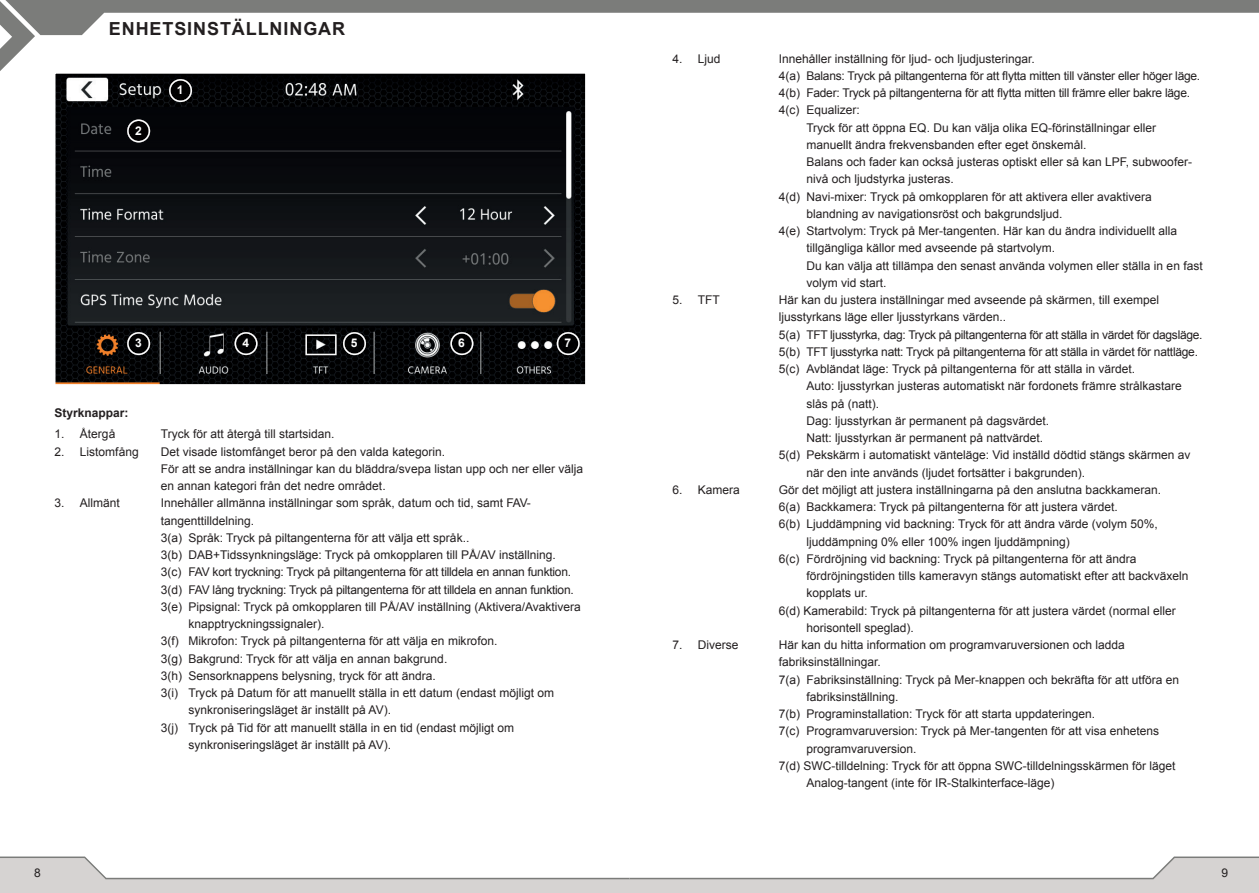
<style>
.page{position:relative;width:1259px;height:893px;background:#fff}
.page>*{position:absolute;margin:0;border:0;box-sizing:border-box;transform-origin:0 0}
.t1{font:700 18px "Arial";letter-spacing:.05em;color:#231f20}
.t2{font:12px/17.2px "Arial";color:#231f20}
.t3{font:12px "Arial";letter-spacing:-.02em;color:#231f20}
.t4{font:12px "Arial";letter-spacing:-.025em;color:#231f20}
.t5{font:700 12px "Arial";color:#231f20}
.t6{font:700 12px "Arial";color:#fff}
</style>
<div class="page">
<div style="left:0;top:880px;width:1259px;height:13px;background:#d6d3d2"></div>
<svg style="left:0;top:856px;width:1259px;height:24px"></svg>
<svg style="left:0;top:0;width:1259px;height:71px"></svg>
<img style="left:56px;top:74px;width:528px;height:310px">
<div style="left:53px;top:71px;width:534px;height:322px;border:2px solid #fff"></div>
<img style="left:169px;top:79px;width:23px;height:23px">
<img style="left:170px;top:80px;width:21px;height:21px">
<div style="left:169px;top:79px;width:23px;height:23px;border:2px solid #fff;border-radius:50%"></div>
<img style="left:127px;top:120px;width:23px;height:22px">
<img style="left:128px;top:120px;width:21px;height:22px">
<div style="left:127px;top:120px;width:23px;height:22px;border:2px solid #fff;border-radius:50%"></div>
<img style="left:127px;top:332px;width:23px;height:23px">
<img style="left:128px;top:333px;width:21px;height:21px">
<div style="left:127px;top:332px;width:23px;height:23px;border:2px solid #fff;border-radius:50%"></div>
<img style="left:234px;top:332px;width:23px;height:23px">
<img style="left:235px;top:333px;width:22px;height:21px">
<div style="left:234px;top:332px;width:23px;height:23px;border:2px solid #fff;border-radius:50%"></div>
<img style="left:343px;top:332px;width:23px;height:23px">
<img style="left:344px;top:333px;width:21px;height:21px">
<div style="left:343px;top:332px;width:23px;height:23px;border:2px solid #fff;border-radius:50%"></div>
<img style="left:450px;top:332px;width:23px;height:23px">
<img style="left:451px;top:333px;width:21px;height:21px">
<div style="left:450px;top:332px;width:23px;height:23px;border:2px solid #fff;border-radius:50%"></div>
<img style="left:557px;top:332px;width:23px;height:23px">
<img style="left:557px;top:333px;width:22px;height:21px">
<div style="left:557px;top:332px;width:23px;height:23px;border:2px solid #fff;border-radius:50%"></div>
<h1 class="t1" style="left:109px;top:17px;width:238px">ENHETSINSTÄLLNINGAR</h1>
<p class="t6" style="left:135px;top:123px;width:8px">2</p>
<p class="t6" style="left:177px;top:82px;width:8px">1</p>
<p class="t6" style="left:135px;top:335px;width:8px">3</p>
<p class="t6" style="left:242px;top:335px;width:8px">4</p>
<p class="t6" style="left:351px;top:335px;width:8px">5</p>
<p class="t6" style="left:458px;top:335px;width:8px">6</p>
<p class="t6" style="left:564px;top:335px;width:8px">7</p>
<p class="t5" style="left:54px;top:405px;width:76px">Styrknappar:</p>
<p class="t2" style="left:54px;top:426px;width:62px">1. Återgå</p>
<p class="t2" style="left:161px;top:426px;width:175px">Tryck för att återgå till startsidan.</p>
<p class="t2" style="left:54px;top:443px;width:86px">2. Listomfång</p>
<p class="t2" style="left:161px;top:443px;width:424px">Det visade listomfånget beror på den valda kategorin.<br>För att se andra inställningar kan du bläddra/svepa listan upp och ner eller välja en annan kategori från det nedre området.</p>
<p class="t2" style="left:54px;top:495px;width:67px">3. Allmänt</p>
<p class="t2" style="left:161px;top:495px;width:371px">Innehåller allmänna inställningar som språk, datum och tid, samt FAV-</p>
<p class="t2" style="left:161px;top:512px;width:95px">tangenttilldelning.</p>
<p class="t2" style="left:161px;top:529px;width:310px">3(a) Språk: Tryck på piltangenterna för att välja ett språk..</p>
<p class="t2" style="left:161px;top:546px;width:396px">3(b) DAB+Tidssynkningsläge: Tryck på omkopplaren till PÅ/AV inställning.</p>
<p class="t3" style="left:161px;top:564px;width:412px">3(c) FAV kort tryckning: Tryck på piltangenterna för att tilldela en annan funktion.</p>
<p class="t3" style="left:161px;top:582px;width:414px">3(d) FAV lång tryckning: Tryck på piltangenterna för att tilldela en annan funktion.</p>
<p class="t2" style="left:161px;top:598px;width:422px">3(e) Pipsignal: Tryck på omkopplaren till PÅ/AV inställning (Aktivera/Avaktivera</p>
<p class="t2" style="left:188px;top:615px;width:138px">knapptryckningssignaler).</p>
<p class="t2" style="left:161px;top:633px;width:338px">3(f) Mikrofon: Tryck på piltangenterna för att välja en mikrofon.</p>
<p class="t2" style="left:161px;top:650px;width:288px">3(g) Bakgrund: Tryck för att välja en annan bakgrund.</p>
<p class="t2" style="left:161px;top:667px;width:277px">3(h) Sensorknappens belysning, tryck för att ändra.</p>
<p class="t2" style="left:161px;top:684px;width:395px">3(i) Tryck på Datum för att manuellt ställa in ett datum (endast möjligt om</p>
<p class="t2" style="left:188px;top:702px;width:204px">synkroniseringsläget är inställt på AV).</p>
<p class="t2" style="left:161px;top:719px;width:355px">3(j) Tryck på Tid för att manuellt ställa in en tid (endast möjligt om</p>
<p class="t2" style="left:188px;top:736px;width:204px">synkroniseringsläget är inställt på AV).</p>
<p class="t2" style="left:672px;top:50px;width:50px">4. Ljud</p>
<p class="t2" style="left:778px;top:50px;width:258px">Innehåller inställning för ljud- och ljudjusteringar.</p>
<p class="t3" style="left:778px;top:68px;width:423px">4(a) Balans: Tryck på piltangenterna för att flytta mitten till vänster eller höger läge.</p>
<p class="t3" style="left:778px;top:85px;width:413px">4(b) Fader: Tryck på piltangenterna för att flytta mitten till främre eller bakre läge.</p>
<p class="t2" style="left:778px;top:102px;width:82px">4(c) Equalizer:</p>
<p class="t2" style="left:806px;top:119px;width:351px">Tryck för att öppna EQ. Du kan välja olika EQ-förinställningar eller</p>
<p class="t2" style="left:806px;top:136px;width:282px">manuellt ändra frekvensbanden efter eget önskemål.</p>
<p class="t2" style="left:806px;top:153px;width:387px">Balans och fader kan också justeras optiskt eller så kan LPF, subwoofer-</p>
<p class="t2" style="left:806px;top:171px;width:149px">nivå och ljudstyrka justeras.</p>
<p class="t2" style="left:778px;top:188px;width:375px">4(d) Navi-mixer: Tryck på omkopplaren för att aktivera eller avaktivera</p>
<p class="t2" style="left:806px;top:205px;width:258px">blandning av navigationsröst och bakgrundsljud.</p>
<p class="t2" style="left:778px;top:222px;width:400px">4(e) Startvolym: Tryck på Mer-tangenten. Här kan du ändra individuellt alla</p>
<p class="t2" style="left:806px;top:240px;width:250px">tillgängliga källor med avseende på startvolym.</p>
<p class="t2" style="left:806px;top:257px;width:398px">Du kan välja att tillämpa den senast använda volymen eller ställa in en fast</p>
<p class="t2" style="left:806px;top:274px;width:82px">volym vid start.</p>
<p class="t2" style="left:672px;top:291px;width:49px">5. TFT</p>
<p class="t2" style="left:778px;top:291px;width:382px">Här kan du justera inställningar med avseende på skärmen, till exempel</p>
<p class="t2" style="left:778px;top:309px;width:229px">ljusstyrkans läge eller ljusstyrkans värden..</p>
<p class="t4" style="left:778px;top:327px;width:425px">5(a) TFT ljusstyrka, dag: Tryck på piltangenterna för att ställa in värdet för dagsläge.</p>
<p class="t3" style="left:778px;top:344px;width:421px">5(b) TFT ljusstyrka natt: Tryck på piltangenterna för att ställa in värdet för nattläge.</p>
<p class="t2" style="left:778px;top:360px;width:358px">5(c) Avbländat läge: Tryck på piltangenterna för att ställa in värdet.</p>
<p class="t2" style="left:806px;top:378px;width:377px">Auto: ljusstyrkan justeras automatiskt när fordonets främre strålkastare</p>
<p class="t2" style="left:806px;top:395px;width:74px">slås på (natt).</p>
<p class="t2" style="left:806px;top:412px;width:244px">Dag: ljusstyrkan är permanent på dagsvärdet.</p>
<p class="t2" style="left:806px;top:429px;width:238px">Natt: ljusstyrkan är permanent på nattvärdet.</p>
<p class="t2" style="left:778px;top:447px;width:413px">5(d) Pekskärm i automatiskt vänteläge: Vid inställd dödtid stängs skärmen av</p>
<p class="t2" style="left:806px;top:464px;width:280px">när den inte används (ljudet fortsätter i bakgrunden).</p>
<p class="t2" style="left:672px;top:481px;width:69px">6. Kamera</p>
<p class="t2" style="left:778px;top:481px;width:384px">Gör det möjligt att justera inställningarna på den anslutna backkameran.</p>
<p class="t2" style="left:778px;top:498px;width:341px">6(a) Backkamera: Tryck på piltangenterna för att justera värdet.</p>
<p class="t2" style="left:778px;top:516px;width:381px">6(b) Ljuddämpning vid backning: Tryck för att ändra värde (volym 50%,</p>
<p class="t2" style="left:806px;top:533px;width:265px">ljuddämpning 0% eller 100% ingen ljuddämpning)</p>
<p class="t2" style="left:778px;top:550px;width:359px">6(c) Fördröjning vid backning: Tryck på piltangenterna för att ändra</p>
<p class="t2" style="left:806px;top:567px;width:384px">fördröjningstiden tills kameravyn stängs automatiskt efter att backväxeln</p>
<p class="t2" style="left:806px;top:585px;width:63px">kopplats ur.</p>
<p class="t2" style="left:778px;top:602px;width:398px">6(d) Kamerabild: Tryck på piltangenterna för att justera värdet (normal eller</p>
<p class="t2" style="left:806px;top:619px;width:109px">horisontell speglad).</p>
<p class="t2" style="left:672px;top:636px;width:68px">7. Diverse</p>
<p class="t2" style="left:778px;top:636px;width:348px">Här kan du hitta information om programvaruversionen och ladda</p>
<p class="t2" style="left:778px;top:654px;width:104px">fabriksinställningar.</p>
<p class="t2" style="left:778px;top:671px;width:402px">7(a) Fabriksinställning: Tryck på Mer-knappen och bekräfta för att utföra en</p>
<p class="t2" style="left:806px;top:688px;width:94px">fabriksinställning.</p>
<p class="t2" style="left:778px;top:705px;width:318px">7(b) Programinstallation: Tryck för att starta uppdateringen.</p>
<p class="t2" style="left:778px;top:723px;width:382px">7(c) Programvaruversion: Tryck på Mer-tangenten för att visa enhetens</p>
<p class="t2" style="left:806px;top:740px;width:112px">programvaruversion.</p>
<p class="t2" style="left:778px;top:757px;width:398px">7(d) SWC-tilldelning: Tryck för att öppna SWC-tilldelningsskärmen för läget</p>
<p class="t2" style="left:806px;top:774px;width:250px">Analog-tangent (inte för IR-Stalkinterface-läge)</p>
<p class="t2" style="left:34px;top:864px;width:8px">8</p>
<p class="t2" style="left:1221px;top:864px;width:8px">9</p>
</div>
